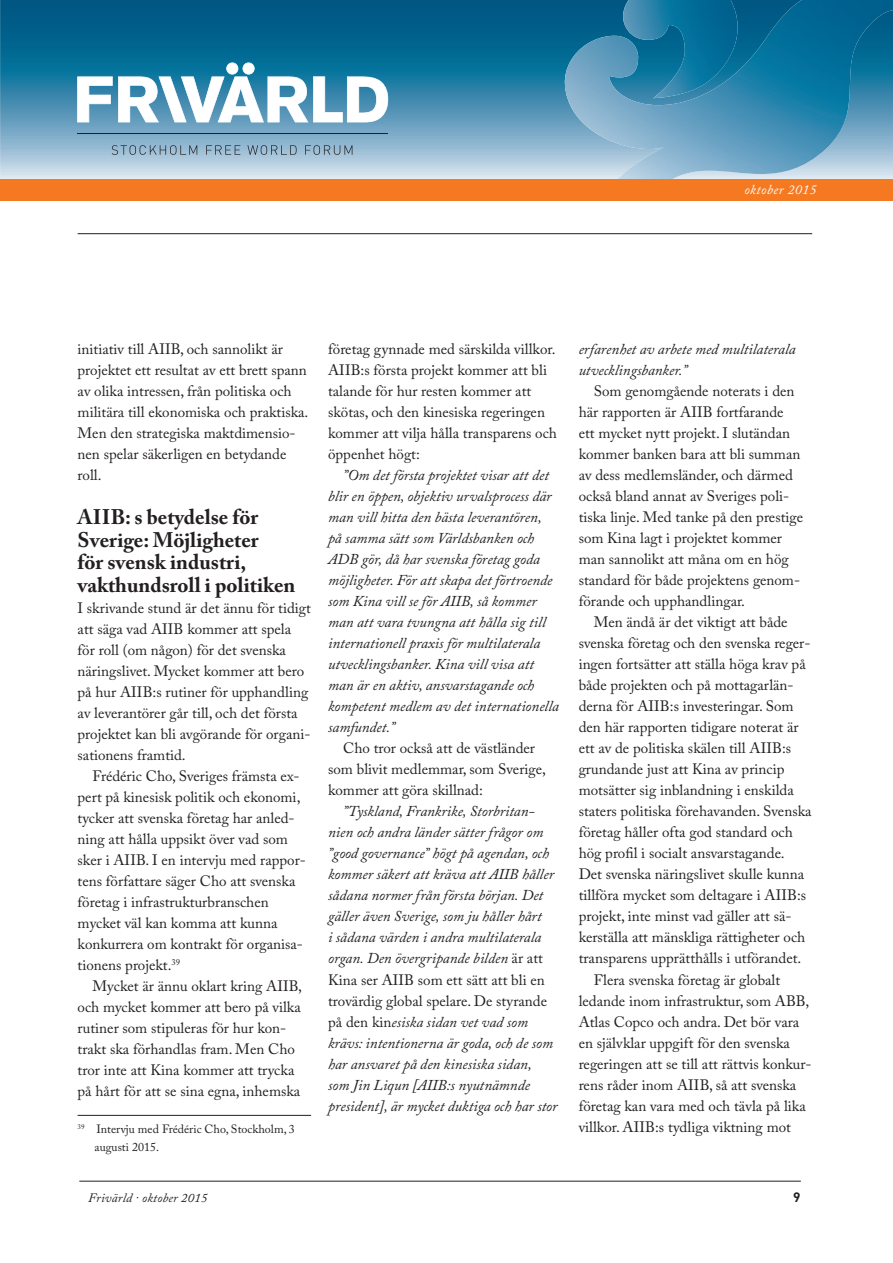
<style>
.page{position:relative;width:893px;height:1263px;background:#fff}
.page>*{position:absolute;margin:0;border:0;box-sizing:border-box;transform-origin:0 0}
.Större_rubrik_i_text{font:700 21px/22.5px "Adobe Caslon Pro";color:#231f20}
.bröd_indrag{font:15px/21px "Adobe Caslon Pro";color:#231f20}
.bröd_indrag-2{font:italic 15px/21px "Adobe Caslon Pro";color:#231f20}
.bröd{font:15px/21px "Adobe Caslon Pro";color:#231f20}
.t1{font:italic 13.5px "Adobe Caslon Pro";letter-spacing:.04em;color:#fff}
.t2{font:700 13.5px "DIN";color:#231f20}
.t3{font:italic 12.75px "Adobe Caslon Pro";letter-spacing:.02em;color:#231f20}
.Fotnot{font:12px/18px "Adobe Caslon Pro";color:#231f20}
.s1{font-style:normal}
</style>
<div class="page">
<hr style="left:78px;top:233px;width:734px;height:1px;background:#231f20">
<hr style="left:79px;top:1181px;width:722px;height:1px;background:#231f20">
<svg style="left:0;top:0;width:552px;height:179px;background:#458bad"></svg>
<img style="left:552px;top:0;width:341px;height:179px">
<img style="left:616px;top:0;width:132px;height:98px">
<div style="left:0;top:179px;width:893px;height:22px;background:#f47921"></div>
<svg style="left:77px;top:62px;width:311px;height:60px"></svg>
<svg style="left:112px;top:145px;width:85px;height:10px"></svg>
<svg style="left:206px;top:145px;width:34px;height:10px"></svg>
<svg style="left:247px;top:145px;width:50px;height:10px"></svg>
<svg style="left:305px;top:145px;width:47px;height:10px"></svg>
<hr style="left:77px;top:133px;width:311px;height:1px;background:#231f20">
<hr style="left:78px;top:1115px;width:233px;height:1px;background:#231f20">
<p class="t1" style="left:744px;top:181px;width:74px">oktober 2015</p>
<p class="bröd_indrag" style="left:78px;top:339px;width:232px">initiativ till AIIB, och sannolikt är projektet ett resultat av ett brett spann av olika intressen, från politiska och militära till ekonomiska och praktiska.<br>Men den strategiska maktdimensio&shy;nen spelar säkerligen en betydande roll.</p>
<p class="Större_rubrik_i_text" style="left:78px;top:506px;width:219px">AIIB: s betydelse för<br>Sverige: Möjligheter<br>för svensk industri, vakthundsroll i politiken</p>
<p class="bröd" style="left:78px;top:597px;width:235px">I skrivande stund är det ännu för tidigt att säga vad AIIB kommer att spela för roll (om någon) för det svenska näringslivet. Mycket kommer att bero på hur AIIB:s rutiner för upphandling av leverantörer går till, och det första projektet kan bli avgörande för organi&shy;sationens framtid.</p>
<p class="bröd_indrag" style="left:78px;top:765px;width:230px;text-indent:15px">Frédéric Cho, Sveriges främsta ex&shy;pert på kinesisk politik och ekonomi, tycker att svenska företag har anled&shy;ning att hålla uppsikt över vad som sker i AIIB. I en intervju med rappor&shy;tens författare säger Cho att svenska företag i infrastrukturbranschen mycket väl kan komma att kunna konkurrera om kontrakt för organisa&shy;tionens projekt.<sup>39</sup></p>
<p class="bröd_indrag" style="left:78px;top:975px;width:226px;text-indent:15px">Mycket är ännu oklart kring AIIB, och mycket kommer att bero på vilka rutiner som stipuleras för hur kon&shy;trakt ska förhandlas fram. Men Cho tror inte att Kina kommer att trycka på hårt för att se sina egna, inhemska</p>
<p class="Fotnot" style="left:95px;top:1120px;width:202px;text-indent:-17px"><sup>39</sup> Intervju med Frédéric Cho, Stockholm, 3 augusti 2015.</p>
<p class="t3" style="left:88px;top:1190px;width:121px">Frivärld · oktober 2015</p>
<p class="bröd_indrag" style="left:328px;top:339px;width:230px">företag gynnade med särskilda villkor.<br>AIIB:s första projekt kommer att bli talande för hur resten kommer att skötas, och den kinesiska regeringen kommer att vilja hålla transparens och öppenhet högt:</p>
<p class="bröd_indrag-2" style="left:328px;top:465px;width:232px;text-indent:15px">”Om det första projektet visar att det blir en öppen, objektiv urvalsprocess där man vill hitta den bästa leverantören, på samma sätt som Världsbanken och ADB gör, då har svenska företag goda möjligheter. För att skapa det förtroende som Kina vill se för AIIB, så kommer man att vara tvungna att hålla sig till internationell praxis för multilaterala utvecklingsbanker. Kina vill visa att man är en aktiv, ansvarstagande och kompetent medlem av det internationella samfundet.”</p>
<p class="bröd_indrag" style="left:328px;top:738px;width:219px;text-indent:15px">Cho tror också att de västländer som blivit medlemmar, som Sverige, kommer att göra skillnad:</p>
<p class="bröd_indrag-2" style="left:328px;top:801px;width:231px;text-indent:15px">”Tyskland, Frankrike, Storbritan&shy;nien och andra länder sätter frågor om ”good governance” högt på agendan, och kommer säkert att kräva att AIIB håller sådana normer från första början. Det gäller även Sverige, som ju håller hårt<br>i sådana värden i andra multilaterala organ. Den övergripande bilden <span class="s1">är att Kina ser AIIB som ett sätt att bli en trovärdig global spelare. De styrande på den kin</span>esiska sidan vet vad som krävs: intentionerna är goda, och de som har ansvaret på den kinesiska sidan,<br>som Jin Liqun [AIIB:s nyutnämnde president], är mycket duktiga och har stor</p>
<p class="bröd_indrag-2" style="left:579px;top:339px;width:219px">erfarenhet av arbete med multilaterala utvecklingsbanker.”</p>
<p class="bröd_indrag" style="left:579px;top:381px;width:226px;text-indent:15px">Som genomgående noterats i den här rapporten är AIIB fortfarande ett mycket nytt projekt. I slutändan kommer banken bara att bli summan av dess medlemsländer, och därmed också bland annat av Sveriges poli&shy;tiska linje. Med tanke på den prestige som Kina lagt i projektet kommer man sannolikt att måna om en hög standard för både projektens genom&shy;förande och upphandlingar.</p>
<p class="bröd_indrag" style="left:579px;top:612px;width:234px;text-indent:15px">Men ändå är det viktigt att både svenska företag och den svenska reger&shy;ingen fortsätter att ställa höga krav på både projekten och på mottagarlän&shy;derna för AIIB:s investeringar. Som den här rapporten tidigare noterat är ett av de politiska skälen till AIIB:s grundande just att Kina av princip motsätter sig inblandning i enskilda staters politiska förehavanden. Svenska företag håller ofta god standard och hög profil i socialt ansvarstagande.<br>Det svenska näringslivet skulle kunna tillföra mycket som deltagare i AIIB:s projekt, inte minst vad gäller att sä&shy;kerställa att mänskliga rättigheter och transparens upprätthålls i utförandet.</p>
<p class="bröd_indrag" style="left:579px;top:969px;width:234px;text-indent:15px">Flera svenska företag är globalt ledande inom infrastruktur, som ABB, Atlas Copco och andra. Det bör vara en självklar uppgift för den svenska regeringen att se till att rättvis konkur&shy;rens råder inom AIIB, så att svenska företag kan vara med och tävla på lika villkor. AIIB:s tydliga viktning mot</p>
<p class="t2" style="left:793px;top:1188px;width:9px">9</p>
</div>
